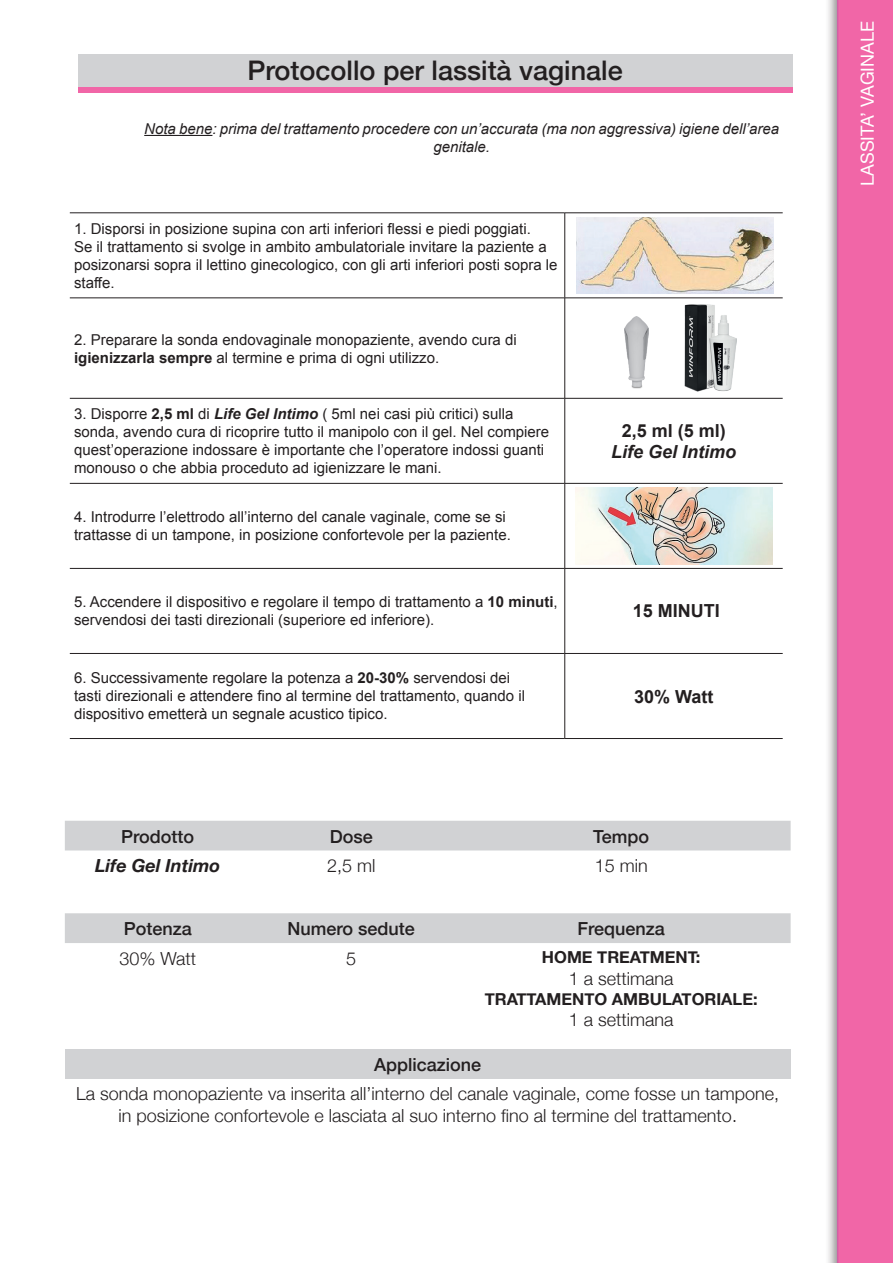
<style>
.page{position:relative;width:893px;height:1263px;background:#fff}
.page>*{position:absolute;margin:0;border:0;box-sizing:border-box;transform-origin:0 0}
.t1{font:500 27px "Helvetica Neue";color:#231f20}
.t2{font:300 18px/21.6px "Helvetica Neue";color:#231f20;text-align:center}
.t3{font:500 18px "Helvetica Neue";color:#231f20}
.t4{font:700 18px "Arial";color:#231f20}
.t5{font:18px "Helvetica Neue";color:#fff}
.t6{font:italic 700 18px "Helvetica Neue";color:#231f20}
.t7{font:italic 700 18px "Arial";color:#231f20}
.t8{font:700 16.5px "Helvetica Neue";color:#231f20}
.t9{font:15px/18px "Arial";color:#231f20}
.t10{font:italic 15px/18px "Arial";color:#231f20;text-align:center}
.s1{font-weight:700}
.s2{font-weight:700;font-style:italic}
</style>
<div class="page">
<svg style="left:78px;top:86px;width:714px;height:7px;background:#ec75ad"></svg>
<div style="left:78px;top:54px;width:714px;height:32px;background:#d1d2d4"></div>
<div style="left:65px;top:821px;width:726px;height:29px;background:#d1d2d4"></div>
<div style="left:65px;top:913px;width:726px;height:30px;background:#d1d2d4"></div>
<div style="left:65px;top:1049px;width:726px;height:30px;background:#d1d2d4"></div>
<hr style="left:70px;top:213px;width:495px;height:1px;background:#231f20">
<hr style="left:565px;top:213px;width:218px;height:1px;background:#231f20">
<hr style="left:564px;top:213px;width:1px;height:85px;background:#231f20">
<hr style="left:70px;top:298px;width:495px;height:1px;background:#231f20">
<hr style="left:565px;top:298px;width:218px;height:1px;background:#231f20">
<hr style="left:564px;top:298px;width:1px;height:100px;background:#231f20">
<hr style="left:70px;top:398px;width:495px;height:1px;background:#231f20">
<hr style="left:565px;top:398px;width:218px;height:1px;background:#231f20">
<hr style="left:564px;top:398px;width:1px;height:85px;background:#231f20">
<hr style="left:70px;top:483px;width:495px;height:1px;background:#231f20">
<hr style="left:565px;top:483px;width:218px;height:1px;background:#231f20">
<hr style="left:564px;top:483px;width:1px;height:85px;background:#231f20">
<hr style="left:70px;top:568px;width:495px;height:1px;background:#231f20">
<hr style="left:565px;top:568px;width:218px;height:1px;background:#231f20">
<hr style="left:564px;top:569px;width:1px;height:84px;background:#231f20">
<hr style="left:70px;top:653px;width:495px;height:1px;background:#231f20">
<hr style="left:565px;top:653px;width:218px;height:1px;background:#231f20">
<hr style="left:564px;top:654px;width:1px;height:84px;background:#231f20">
<hr style="left:70px;top:738px;width:495px;height:1px;background:#231f20">
<hr style="left:565px;top:738px;width:218px;height:1px;background:#231f20">
<div style="left:825px;top:0;width:68px;height:1263px;background:#231f20;opacity:.5"></div>
<div style="left:836px;top:0;width:57px;height:1263px;background:#f166a7"></div>
<hr style="left:144px;top:135px;width:68px;height:1px;background:#231f20">
<img style="left:624px;top:316px;width:25px;height:72px">
<img style="left:685px;top:304px;width:51px;height:88px">
<img style="left:577px;top:217px;width:197px;height:77px">
<img style="left:575px;top:488px;width:197px;height:76px">
<h1 class="t1" style="left:247px;top:49px;width:377px">Protocollo per lassità vaginale</h1>
<p class="t10" style="left:144px;top:120px;width:636px">Nota bene: prima del trattamento procedere con un’accurata (ma non aggressiva) igiene dell’area genitale.</p>
<p class="t9" style="left:74px;top:220px;width:485px">1. Disporsi in posizione supina con arti inferiori flessi e piedi poggiati.<br>Se il trattamento si svolge in ambito ambulatoriale invitare la paziente a posizonarsi sopra il lettino ginecologico, con gli arti inferiori posti sopra le staffe.</p>
<p class="t9" style="left:74px;top:330px;width:444px">2. Preparare la sonda endovaginale monopaziente, avendo cura di <span class="s1">igienizzarla sempre</span> al termine e prima di ogni utilizzo.</p>
<p class="t9" style="left:74px;top:405px;width:477px">3. Disporre <span class="s1">2,5 ml</span> di <span class="s2">Life Gel Intimo</span> ( 5ml nei casi più critici) sulla sonda, avendo cura di ricoprire tutto il manipolo con il gel. Nel compiere quest’operazione indossare è importante che l’operatore indossi guanti monouso o che abbia proceduto ad igienizzare le mani.</p>
<p class="t9" style="left:74px;top:508px;width:438px">4. Introdurre l’elettrodo all’interno del canale vaginale, come se si trattasse di un tampone, in posizione confortevole per la paziente.</p>
<p class="t4" style="left:622px;top:418px;width:106px">2,5 ml (5 ml)</p>
<p class="t7" style="left:611px;top:440px;width:127px">Life Gel Intimo</p>
<p class="t9" style="left:74px;top:593px;width:485px">5. Accendere il dispositivo e regolare il tempo di trattamento a <span class="s1">10 minuti</span>, servendosi dei tasti direzionali (superiore ed inferiore).</p>
<p class="t4" style="left:633px;top:599px;width:89px">15 MINUTI</p>
<p class="t9" style="left:74px;top:669px;width:453px">6. Successivamente regolare la potenza a <span class="s1">20-30%</span> servendosi dei tasti direzionali e attendere fino al termine del trattamento, quando il dispositivo emetterà un segnale acustico tipico.</p>
<p class="t4" style="left:634px;top:684px;width:81px">30% Watt</p>
<p class="t3" style="left:121px;top:822px;width:75px">Prodotto</p>
<p class="t3" style="left:330px;top:822px;width:45px">Dose</p>
<p class="t3" style="left:593px;top:822px;width:58px">Tempo</p>
<p class="t6" style="left:95px;top:852px;width:126px">Life Gel Intimo</p>
<p class="t2" style="left:327px;top:854px;width:50px">2,5 ml</p>
<p class="t2" style="left:595px;top:854px;width:55px">15 min</p>
<p class="t3" style="left:124px;top:914px;width:70px">Potenza</p>
<p class="t3" style="left:288px;top:914px;width:129px">Numero sedute</p>
<p class="t3" style="left:578px;top:914px;width:89px">Frequenza</p>
<p class="t2" style="left:119px;top:946px;width:78px">30% Watt</p>
<p class="t2" style="left:346px;top:946px;width:12px">5</p>
<p class="t8" style="left:542px;top:944px;width:160px">HOME TREATMENT:</p>
<p class="t2" style="left:569px;top:966px;width:106px">1 a settimana</p>
<p class="t8" style="left:485px;top:986px;width:274px">TRATTAMENTO AMBULATORIALE:</p>
<p class="t2" style="left:569px;top:1008px;width:106px">1 a settimana</p>
<p class="t3" style="left:374px;top:1050px;width:109px">Applicazione</p>
<p class="t2" style="left:76px;top:1082px;width:704px">La sonda monopaziente va inserita all’interno del canale vaginale, come fosse un tampone, in posizione confortevole e lasciata al suo interno fino al termine del trattamento.</p>
<p class="t5" style="left:854px;top:186px;width:166px;rotate:-90deg">LASSITA’ VAGINALE</p>
</div>
